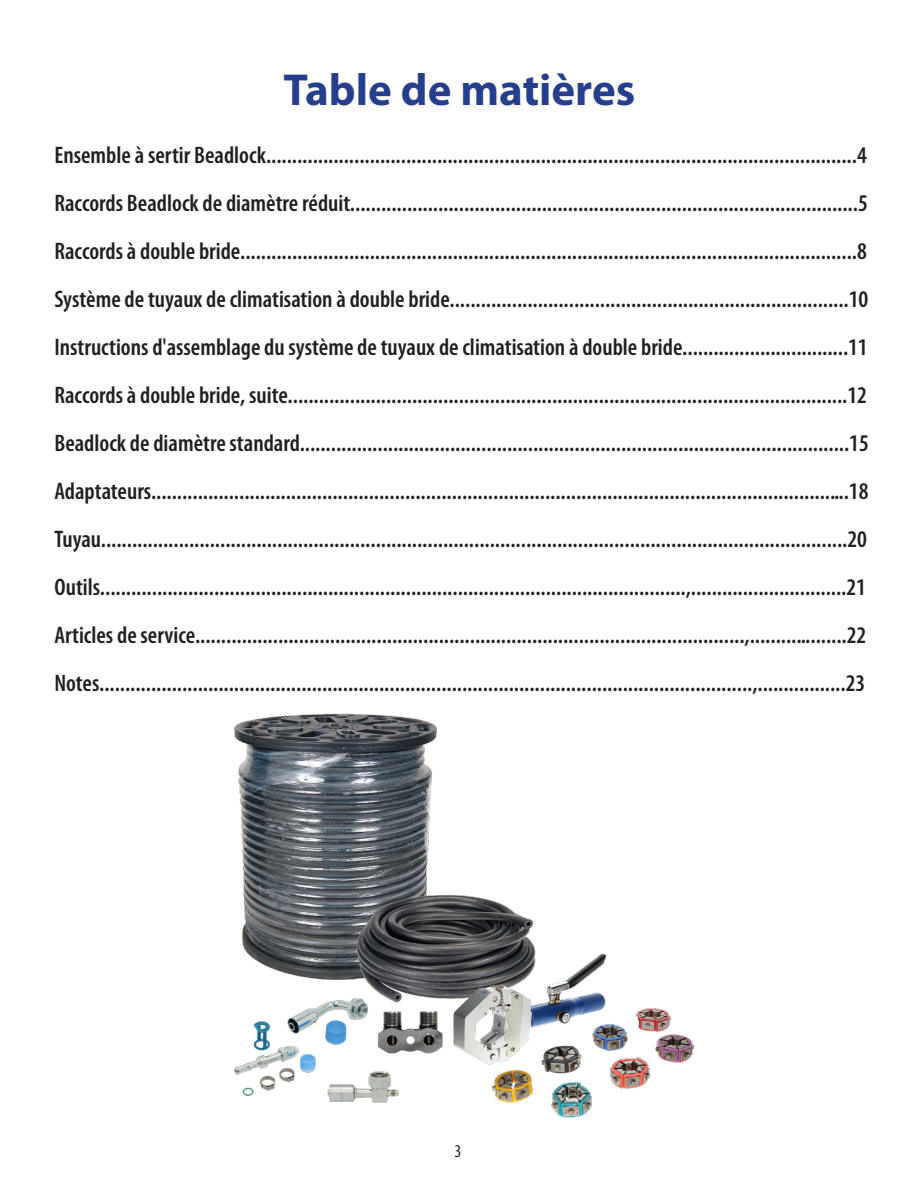
<style>
.page{position:relative;width:918px;height:1188px;background:#fff}
.page>*{position:absolute;margin:0;border:0;box-sizing:border-box;transform-origin:0 0}
.t1{font:700 45px "Myriad Pro";color:#253f8e}
.t2{font:600 condensed 24px "Myriad Pro";color:#231f20}
.t3{font:condensed 18px "Myriad Pro";color:#231f20}
</style>
<div class="page">
<img style="left:234px;top:713px;width:461px;height:405px">
<p class="t1" style="left:283px;top:60px;width:353px">Table de matières</p>
<p class="t2" style="left:54px;top:142px;width:814px">Ensemble à sertir Beadlock..................................................................................................................4</p>
<p class="t2" style="left:54px;top:190px;width:815px">Raccords Beadlock de diamètre réduit..................................................................................................5</p>
<p class="t2" style="left:54px;top:238px;width:814px">Raccords à double bride.......................................................................................................................8</p>
<p class="t2" style="left:54px;top:286px;width:816px">Système de tuyaux de climatisation à double bride.............................................................................10</p>
<p class="t2" style="left:54px;top:334px;width:815px">Instructions d'assemblage du système de tuyaux de climatisation à double bride................................11</p>
<p class="t2" style="left:54px;top:382px;width:814px">Raccords à double bride, suite............................................................................................................12</p>
<p class="t2" style="left:54px;top:430px;width:816px">Beadlock de diamètre standard..........................................................................................................15</p>
<p class="t2" style="left:54px;top:478px;width:816px">Adaptateurs.......................................................................................................................................18</p>
<p class="t2" style="left:54px;top:526px;width:814px">Tuyau................................................................................................................................................20</p>
<p class="t2" style="left:54px;top:574px;width:813px">Outils.................................................................................................................,..............................21</p>
<p class="t2" style="left:54px;top:622px;width:814px">Articles de service..........................................................................................................,...................22</p>
<p class="t2" style="left:54px;top:670px;width:812px">Notes..............................................................................................................................,.................23</p>
<p class="t3" style="left:454px;top:1140px;width:8px">3</p>
</div>
